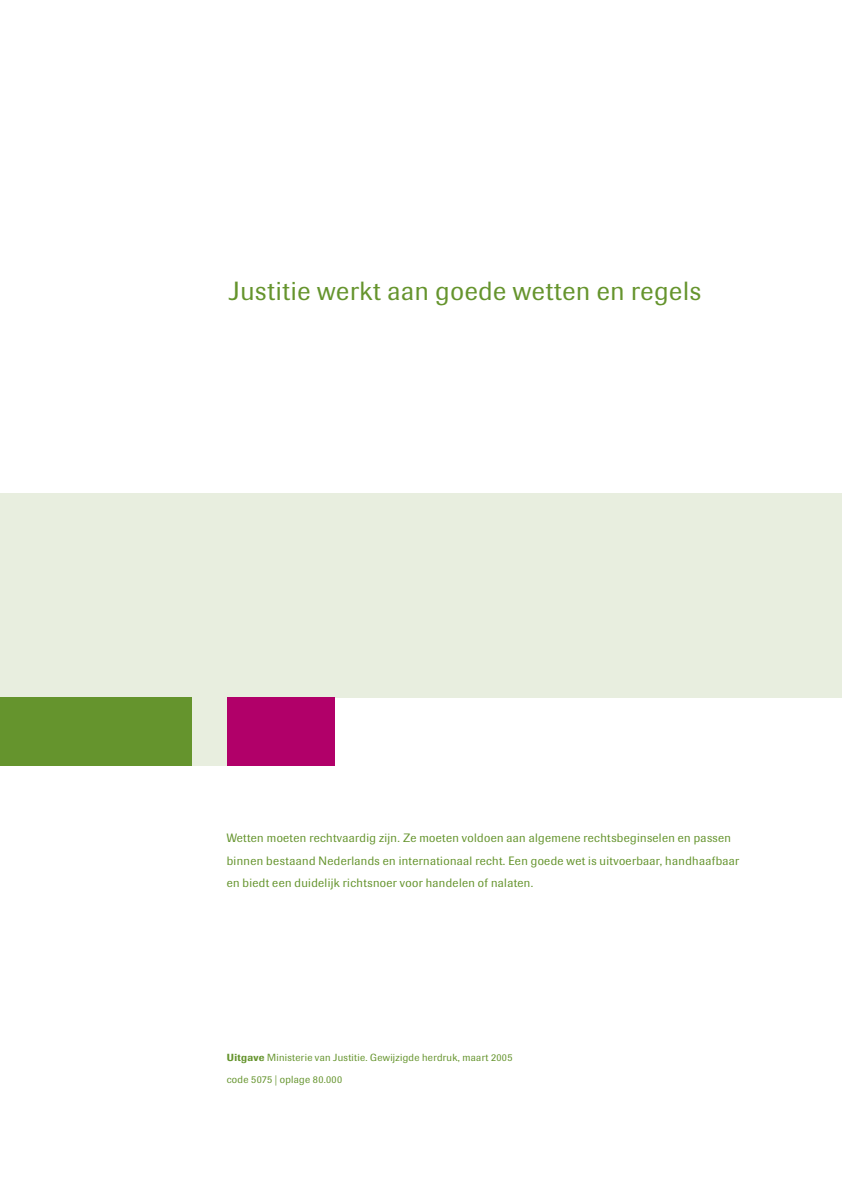
<style>
.page{position:relative;width:842px;height:1190px;background:#fff}
.page>*{position:absolute;margin:0;border:0;box-sizing:border-box;transform-origin:0 0}
.t1{font:26px "Imago";letter-spacing:.03em;color:#65942d}
.t2{font:12px/22.6px "Imago";letter-spacing:.03em;color:#65942d}
.t3{font:10.2px "Imago";letter-spacing:.03em;color:#65942d}
.s1{font-weight:500}
</style>
<div class="page">
<div style="left:0;top:493px;width:842px;height:204px;background:#e8eedf"></div>
<div style="left:0;top:697px;width:193px;height:68px;background:#65942d"></div>
<div style="left:227px;top:697px;width:107px;height:68px;background:#b10069"></div>
<div style="left:193px;top:697px;width:34px;height:68px;background:#e8eedf"></div>
<h1 class="t1" style="left:229px;top:282px;width:474px">Justitie werkt aan goede wetten en regels</h1>
<p class="t2" style="left:227px;top:828px;width:514px">Wetten moeten rechtvaardig zijn. Ze moeten voldoen aan algemene rechtsbeginselen en passen binnen bestaand Nederlands en internationaal recht. Een goede wet is uitvoerbaar, handhaafbaar en biedt een duidelijk richtsnoer voor handelen of nalaten.</p>
<p class="t3" style="left:227px;top:1053px;width:287px"><span class="s1">Uitgave</span> Ministerie van Justitie. Gewijzigde herdruk, maart 2005</p>
<p class="t3" style="left:227px;top:1076px;width:117px">code 5075 | oplage 80.000</p>
</div>
